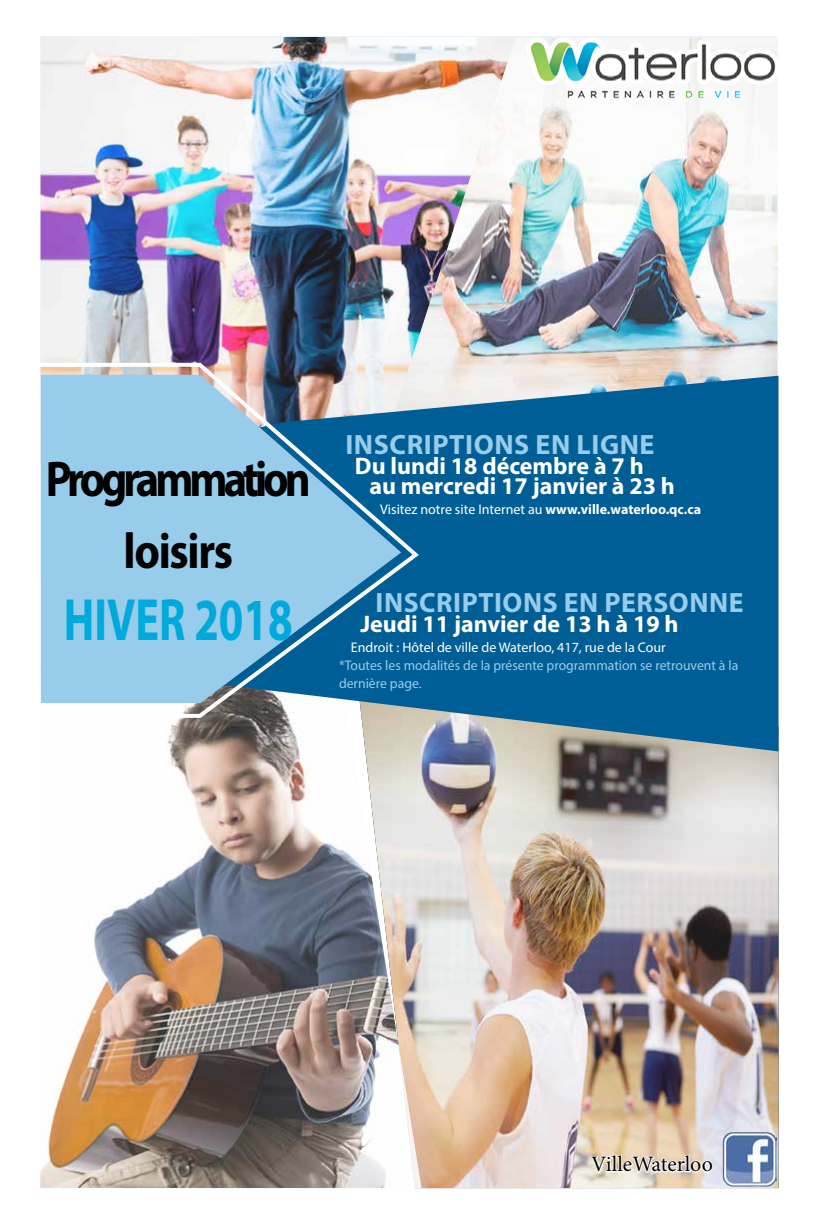
<style>
.page{position:relative;width:819px;height:1224px;background:#fff}
.page>*{position:absolute;margin:0;border:0;box-sizing:border-box;transform-origin:0 0}
.t1{font:700 60px "Myriad Pro";color:#00a9dc;scale:.74 1}
.t2{font:700 50.4px/72px "Myriad Pro";letter-spacing:-.09em;color:#000;text-align:center;scale:.88 1}
.t3{font:700 28px "Myriad Pro";letter-spacing:.02em;color:#97cdea}
.t4{font:700 24px/20px "Myriad Pro";color:#fff}
.t5{font:22px "Minion Pro";color:#000}
.t6{font:14px "Myriad Pro";color:#fff}
.t7{font:14px/18px "Myriad Pro";color:#97cdea}
.s1{font-weight:700}
</style>
<div class="page">
<img style="left:516px;top:36px;width:262px;height:340px">
<img style="left:40px;top:37px;width:476px;height:339px">
<img style="left:421px;top:751px;width:357px;height:437px">
<img style="left:40px;top:724px;width:381px;height:464px">
<svg style="left:172px;top:376px;width:607px;height:375px;background:#1d6c9b"></svg>
<img style="left:40px;top:361px;width:381px;height:359px">
<svg style="left:41px;top:375px;width:360px;height:328px;background:#7eb6d5"></svg>
<img style="left:527px;top:38px;width:251px;height:60px">
<img style="left:722px;top:1132px;width:55px;height:54px">
<svg style="left:590px;top:1148px;width:124px;height:34px"></svg>
<h3 class="t3" style="left:345px;top:426px;width:311px">INSCRIPTIONS EN LIGNE</h3>
<h3 class="t4" style="left:369px;top:455px;width:307px;text-indent:-15px">Du lundi 18 décembre à 7 h au mercredi 17 janvier à 23 h</h3>
<p class="t6" style="left:380px;top:501px;width:322px">Visitez notre site Internet au <span class="s1">www.ville.waterloo.qc.ca</span></p>
<h2 class="t2" style="left:46px;top:442px;width:303px">Programmation loisirs</h2>
<h1 class="t1" style="left:64px;top:581px;width:311px">HIVER 2018</h1>
<h3 class="t3" style="left:376px;top:584px;width:370px">INSCRIPTIONS EN PERSONNE</h3>
<h3 class="t4" style="left:360px;top:613px;width:320px">Jeudi 11 janvier de 13 h à 19 h</h3>
<p class="t6" style="left:351px;top:639px;width:316px">Endroit : Hôtel de ville de Waterloo, 417, rue de la Cour</p>
<p class="t7" style="left:339px;top:656px;width:401px">*Toutes les modalités de la présente programmation se retrouvent à la dernière page.</p>
<h3 class="t5" style="left:591px;top:1150px;width:123px">VilleWaterloo</h3>
</div>
